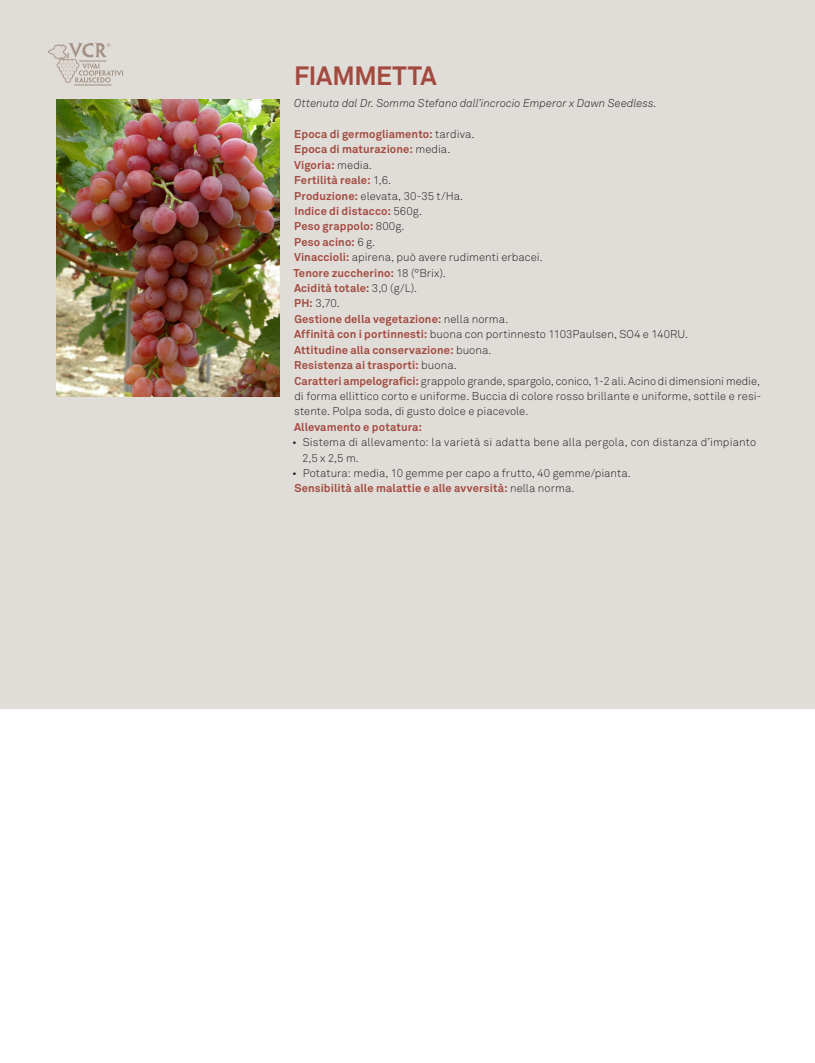
<style>
.page{position:relative;width:815px;height:1063px;background:#fff}
.page>*{position:absolute;margin:0;border:0;box-sizing:border-box;transform-origin:0 0}
.IT_-_Nome_clone_prin{font:700 26.25px "Akkurat Pro";letter-spacing:-.005em;color:#a34a3f}
.IT_-_Testo_titoletti{font:11.25px/15.4px "Akkurat Light Pro";letter-spacing:.005em;color:#231f20}
.IT_-_Testo_titoletti-2{font:700 11.25px "Akkurat Pro";letter-spacing:.01em;color:#a34a3f}
.IT_-_Testo_base_-_In{font:italic 11.25px "Akkurat Light Pro";color:#231f20}
.s1{font-family:"Akkurat Light Pro";font-weight:400;color:#231f20}
.s2{font-family:"Akkurat Pro";font-weight:700;color:#a34a3f}
</style>
<div class="page">
<div style="left:0;top:0;width:815px;height:709px;background:#e0ddd9"></div>
<img style="left:57px;top:99px;width:223px;height:298px">
<svg style="left:48px;top:43px;width:75px;height:43px"></svg>
<p class="IT_-_Nome_clone_prin" style="left:294px;top:59px;width:144px">FIAMMETTA</p>
<p class="IT_-_Testo_base_-_In" style="left:294px;top:97px;width:364px">Ottenuta dal Dr. Somma Stefano dall’incrocio Emperor x Dawn Seedless.</p>
<p class="IT_-_Testo_titoletti-2" style="left:294px;top:127px;width:182px">Epoca di germogliamento: <span class="s1">tardiva.</span></p>
<p class="IT_-_Testo_titoletti-2" style="left:294px;top:142px;width:158px">Epoca di maturazione: <span class="s1">media.</span></p>
<p class="IT_-_Testo_titoletti-2" style="left:294px;top:158px;width:80px">Vigoria: <span class="s1">media.</span></p>
<p class="IT_-_Testo_titoletti-2" style="left:294px;top:173px;width:98px">Fertilità reale: <span class="s1">1,6.</span></p>
<p class="IT_-_Testo_titoletti" style="left:294px;top:188px;width:170px"><span class="s2">Produzione:</span> elevata, 30-35 t/Ha.</p>
<p class="IT_-_Testo_titoletti-2" style="left:294px;top:204px;width:129px">Indice di distacco: <span class="s1">560g.</span></p>
<p class="IT_-_Testo_titoletti-2" style="left:294px;top:219px;width:112px">Peso grappolo: <span class="s1">800g.</span></p>
<p class="IT_-_Testo_titoletti-2" style="left:294px;top:235px;width:82px">Peso acino: <span class="s1">6 g.</span></p>
<p class="IT_-_Testo_titoletti" style="left:294px;top:250px;width:250px"><span class="s2">Vinaccioli:</span> apirena, può avere rudimenti erbacei.</p>
<p class="IT_-_Testo_titoletti-2" style="left:293px;top:266px;width:154px">Tenore zuccherino: <span class="s1">18 (°Brix).</span></p>
<p class="IT_-_Testo_titoletti-2" style="left:294px;top:281px;width:125px">Acidità totale: <span class="s1">3,0 (g/L).</span></p>
<p class="IT_-_Testo_titoletti" style="left:294px;top:296px;width:47px"><span class="s2">PH:</span> 3,70.</p>
<p class="IT_-_Testo_titoletti-2" style="left:294px;top:312px;width:215px">Gestione della vegetazione: <span class="s1">nella norma.</span></p>
<p class="IT_-_Testo_titoletti" style="left:294px;top:327px;width:396px"><span class="s2">Affinità con i portinnesti:</span> buona con portinnesto 1103Paulsen, SO4 e 140RU.</p>
<p class="IT_-_Testo_titoletti-2" style="left:294px;top:343px;width:199px">Attitudine alla conservazione: <span class="s1">buona.</span></p>
<p class="IT_-_Testo_titoletti-2" style="left:294px;top:358px;width:164px">Resistenza ai trasporti: <span class="s1">buona.</span></p>
<p class="IT_-_Testo_titoletti" style="left:294px;top:373px;width:469px"><span class="s2">Caratteri ampelografici:</span> grappolo grande, spargolo, conico, 1-2 ali. Acino di dimensioni medie, di forma ellittico corto e uniforme. Buccia di colore rosso brillante e uniforme, sottile e resi&shy;stente. Polpa soda, di gusto dolce e piacevole.</p>
<p class="IT_-_Testo_titoletti-2" style="left:294px;top:420px;width:130px">Allevamento e potatura:</p>
<p class="IT_-_Testo_titoletti" style="left:302px;top:435px;width:456px;text-indent:-10px">• Sistema di allevamento: la varietà si adatta bene alla pergola, con distanza d’impianto<br>2,5 x 2,5 m.</p>
<p class="IT_-_Testo_titoletti" style="left:292px;top:466px;width:340px">• Potatura: media, 10 gemme per capo a frutto, 40 gemme/pianta.</p>
<p class="IT_-_Testo_titoletti-2" style="left:294px;top:481px;width:282px">Sensibilità alle malattie e alle avversità: <span class="s1">nella norma.</span></p>
</div>
